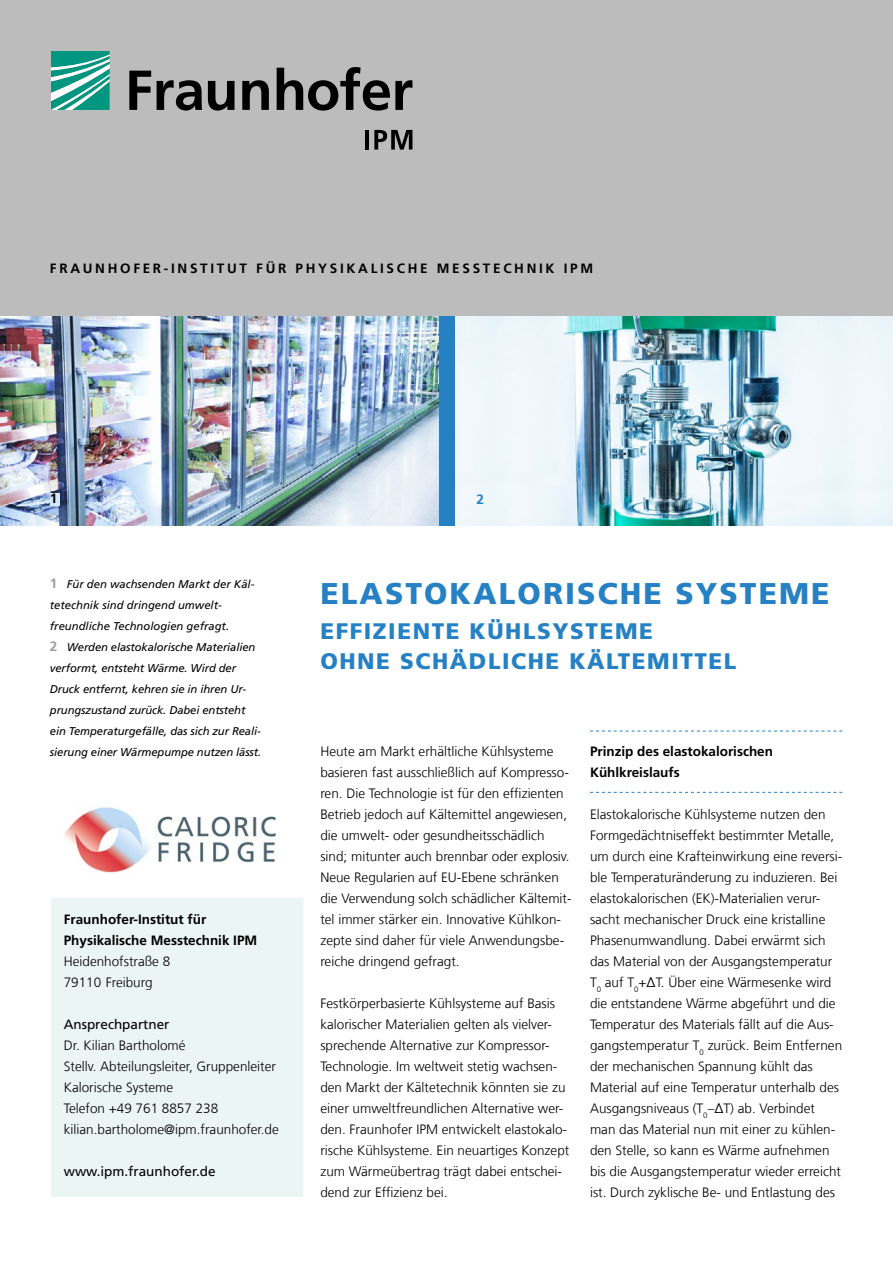
<style>
.page{position:relative;width:893px;height:1263px;background:#fff}
.page>*{position:absolute;margin:0;border:0;box-sizing:border-box;transform-origin:0 0}
.t1{font:900 30px "Frutiger LT Com";letter-spacing:.07em;color:#2581c4}
.t2{font:900 22.5px/30px "Frutiger LT Com";letter-spacing:.07em;color:#2581c4}
.t3{font:300 13.5px/21px "Frutiger LT Com";color:#000}
.t4{font:700 13.5px/21px "Frutiger LT Com";color:#000}
.t5{font:700 13.5px "Frutiger LT Com";letter-spacing:.2em;color:#000}
.t6{font:13.5px "Frutiger LT Com";color:#000}
.t7{font:700 13.5px "Frutiger LT Com";color:#2581c4}
.t8{font:italic 11.25px/21px "Frutiger LT Com";letter-spacing:-.01em;color:#000}
.s1{font-weight:700;font-style:normal;font-size:13.5px;color:#9d9d9c}
</style>
<div class="page">
<img style="left:0;top:315px;width:439px;height:210px">
<img style="left:455px;top:315px;width:438px;height:210px">
<div style="left:0;top:0;width:893px;height:315px;background:#bcbcbc"></div>
<svg style="left:51px;top:51px;width:59px;height:59px;background:#4bb3a3"></svg>
<svg style="left:129px;top:67px;width:283px;height:44px"></svg>
<hr style="left:365px;top:130px;width:4px;height:20px;background:#000">
<svg style="left:374px;top:130px;width:38px;height:20px"></svg>
<div style="left:50px;top:493px;width:9px;height:13px;background:#d4e6f7"></div>
<svg style="left:590px;top:731px;width:252px;height:1px"></svg>
<svg style="left:590px;top:792px;width:252px;height:1px"></svg>
<div style="left:51px;top:898px;width:252px;height:299px;background:#ebf5f3"></div>
<img style="left:64px;top:807px;width:212px;height:66px">
<p class="t5" style="left:50px;top:260px;width:545px">FRAUNHOFER-INSTITUT FÜR PHYSIKALISCHE MESSTECHNIK IPM</p>
<p class="t4" style="left:50px;top:488px;width:9px">1</p>
<p class="t7" style="left:476px;top:491px;width:9px">2</p>
<p class="t8" style="left:50px;top:574px;width:213px"><span class="s1">1</span> Für den wachsenden Markt der Käl&shy;tetechnik sind dringend umwelt&shy;freundliche Technologien gefragt.<br><span class="s1">2</span> Werden elastokalorische Materialien verformt, entsteht Wärme. Wird der Druck entfernt, kehren sie in ihren Ur&shy;prungszustand zurück. Dabei entsteht ein Temperaturgefälle, das sich zur Reali&shy;sierung einer Wärmepumpe nutzen lässt.</p>
<p class="t4" style="left:64px;top:909px;width:195px">Fraunhofer-Institut für<br>Physikalische Messtechnik IPM</p>
<p class="t3" style="left:64px;top:951px;width:108px">Heidenhofstraße 8<br>79110 Freiburg</p>
<p class="t6" style="left:64px;top:1016px;width:107px">Ansprechpartner</p>
<p class="t3" style="left:64px;top:1035px;width:217px">Dr. Kilian Bartholomé<br>Stellv. Abteilungsleiter, Gruppenleiter<br>Kalorische Systeme<br>Telefon +49 761 8857 238 kilian.bartholome@ipm.fraunhofer.de</p>
<p class="t6" style="left:64px;top:1163px;width:153px">www.ipm.fraunhofer.de</p>
<h1 class="t1" style="left:320px;top:576px;width:511px">ELASTOKALORISCHE SYSTEME</h1>
<h2 class="t2" style="left:320px;top:616px;width:418px">EFFIZIENTE KÜHLSYSTEME<br>OHNE SCHÄDLICHE KÄLTEMITTEL</h2>
<p class="t3" style="left:320px;top:741px;width:253px">Heute am Markt erhältliche Kühlsysteme basieren fast ausschließlich auf Kompresso&shy;ren. Die Technologie ist für den effizienten Betrieb jedoch auf Kältemittel angewiesen, die umwelt- oder gesundheitsschädlich sind; mitunter auch brennbar oder explosiv.<br>Neue Regularien auf EU-Ebene schränken die Verwendung solch schädlicher Kältemit&shy;tel immer stärker ein. Innovative Kühlkon&shy;zepte sind daher für viele Anwendungsbe&shy;reiche dringend gefragt.</p>
<p class="t3" style="left:320px;top:993px;width:251px">Festkörperbasierte Kühlsysteme auf Basis kalorischer Materialien gelten als vielver&shy;sprechende Alternative zur Kompressor-Technologie. Im weltweit stetig wachsen&shy;den Markt der Kältetechnik könnten sie zu einer umweltfreundlichen Alternative wer&shy;den. Fraunhofer IPM entwickelt elastokalo&shy;rische Kühlsysteme. Ein neuartiges Konzept zum Wärmeübertrag trägt dabei entschei&shy;dend zur Effizienz bei.</p>
<p class="t4" style="left:590px;top:741px;width:185px">Prinzip des elastokalorischen<br>Kühlkreislaufs</p>
<p class="t3" style="left:590px;top:804px;width:254px">Elastokalorische Kühlsysteme nutzen den Formgedächtniseffekt bestimmter Metalle, um durch eine Krafteinwirkung eine reversi&shy;ble Temperaturänderung zu induzieren. Bei elastokalorischen (EK)-Materialien verur&shy;sacht mechanischer Druck eine kristalline Phasenumwandlung. Dabei erwärmt sich das Material von der Ausgangstemperatur T<sub>0</sub> auf T<sub>0</sub>+ΔT. Über eine Wärmesenke wird die entstandene Wärme abgeführt und die Temperatur des Materials fällt auf die Aus&shy;gangstemperatur T<sub>0</sub> zurück. Beim Entfernen der mechanischen Spannung kühlt das Material auf eine Temperatur unterhalb des Ausgangsniveaus (T<sub>0</sub>–ΔT) ab. Verbindet man das Material nun mit einer zu kühlen&shy;den Stelle, so kann es Wärme aufnehmen bis die Ausgangstemperatur wieder erreicht ist. Durch zyklische Be- und Entlastung des</p>
</div>
